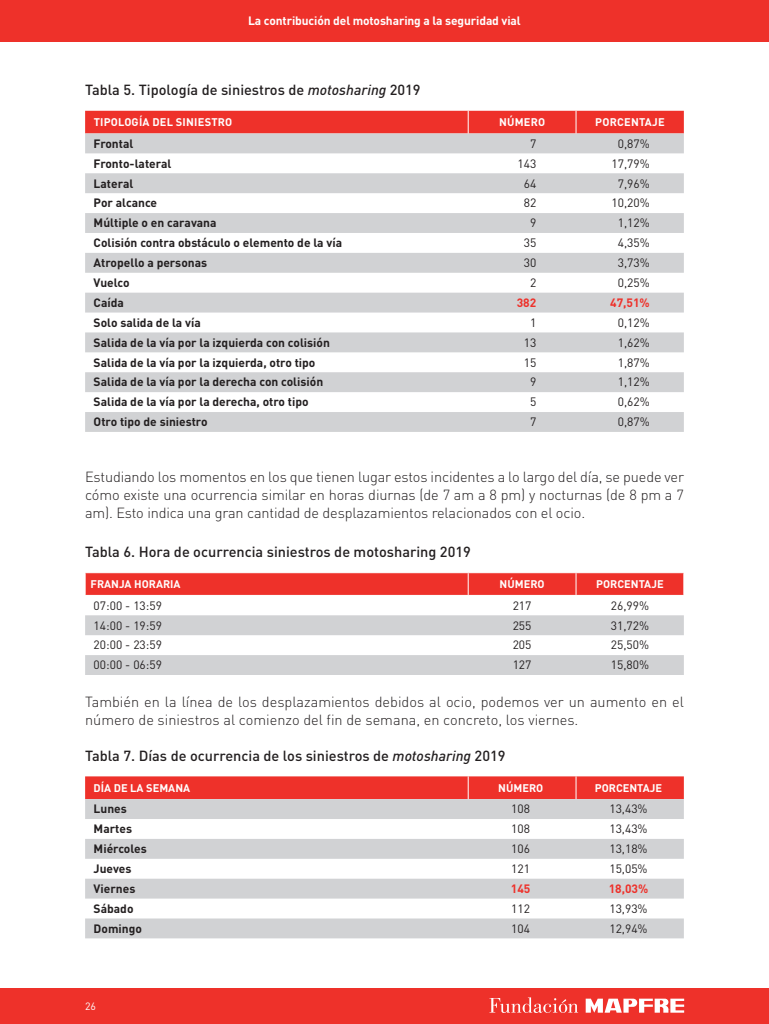
<style>
.page{position:relative;width:769px;height:1024px;background:#fff}
.page>*{position:absolute;margin:0;border:0;box-sizing:border-box;transform-origin:0 0}
.t1{font:300 14.5px/18px "DIN Pro";color:#231f20;text-align:justify}
.t2{font:500 14.5px "DIN Pro";color:#231f20}
.t3{font:700 12px "DIN Pro";color:#231f20}
.t4{font:12px "DIN Pro";color:#231f20}
.t5{font:700 12px "DIN Pro";letter-spacing:-.01em;color:#fff}
.t6{font:700 12px "DIN Pro";color:#ee312a}
.t7{font:700 11px "DIN Pro";color:#fff}
.t8{font:700 11px "DIN Pro";letter-spacing:.02em;color:#fff}
.t9{font:10.5px "DIN Pro";color:#fff}
.s1{font-style:italic}
</style>
<div class="page">
<div style="left:0;top:988px;width:768px;height:35px;background:#ee312a"></div>
<svg style="left:585px;top:998px;width:98px;height:14px"></svg>
<svg style="left:489px;top:997px;width:88px;height:15px"></svg>
<div style="left:0;top:0;width:768px;height:41px;background:#ee312a"></div>
<hr style="left:768px;top:0;width:1px;height:41px;background:#ee312a">
<svg style="left:85px;top:173px;width:598px;height:259px;fill:#d1d2d4"></svg>
<svg style="left:85px;top:111px;width:598px;height:42px;background:#e07d7a"></svg>
<svg style="left:85px;top:615px;width:598px;height:60px;fill:#d1d2d4"></svg>
<svg style="left:85px;top:572px;width:599px;height:23px;background:#ee3d36"></svg>
<svg style="left:85px;top:799px;width:598px;height:139px;fill:#d1d2d4"></svg>
<div style="left:85px;top:776px;width:598px;height:23px;background:#ee312a"></div>
<p class="t5" style="left:248px;top:10px;width:274px">La contribución del motosharing a la seguridad vial</p>
<p class="t2" style="left:85px;top:78px;width:337px">Tabla 5. Tipología de siniestros de <span class="s1">motosharing</span> 2019</p>
<p class="t8" style="left:94px;top:113px;width:140px">TIPOLOGÍA DEL SINIESTRO</p>
<p class="t7" style="left:499px;top:113px;width:48px">NÚMERO</p>
<p class="t8" style="left:595px;top:113px;width:71px">PORCENTAJE</p>
<p class="t3" style="left:94px;top:133px;width:41px">Frontal</p>
<p class="t4" style="left:529px;top:134px;width:8px">7</p>
<p class="t4" style="left:617px;top:134px;width:33px">0,87%</p>
<p class="t3" style="left:94px;top:153px;width:79px">Fronto-lateral</p>
<p class="t4" style="left:517px;top:154px;width:20px">143</p>
<p class="t4" style="left:611px;top:154px;width:40px">17,79%</p>
<p class="t3" style="left:94px;top:173px;width:41px">Lateral</p>
<p class="t4" style="left:523px;top:174px;width:14px">64</p>
<p class="t4" style="left:617px;top:174px;width:33px">7,96%</p>
<p class="t3" style="left:94px;top:193px;width:65px">Por alcance</p>
<p class="t4" style="left:523px;top:193px;width:14px">82</p>
<p class="t4" style="left:611px;top:193px;width:40px">10,20%</p>
<p class="t3" style="left:94px;top:213px;width:124px">Múltiple o en caravana</p>
<p class="t4" style="left:529px;top:213px;width:8px">9</p>
<p class="t4" style="left:617px;top:213px;width:33px">1,12%</p>
<p class="t3" style="left:94px;top:233px;width:250px">Colisión contra obstáculo o elemento de la vía</p>
<p class="t4" style="left:523px;top:233px;width:14px">35</p>
<p class="t4" style="left:617px;top:233px;width:33px">4,35%</p>
<p class="t3" style="left:94px;top:253px;width:115px">Atropello a personas</p>
<p class="t4" style="left:523px;top:253px;width:14px">30</p>
<p class="t4" style="left:617px;top:253px;width:33px">3,73%</p>
<p class="t3" style="left:94px;top:272px;width:38px">Vuelco</p>
<p class="t4" style="left:529px;top:273px;width:8px">2</p>
<p class="t4" style="left:617px;top:273px;width:33px">0,25%</p>
<p class="t3" style="left:94px;top:292px;width:32px">Caída</p>
<p class="t6" style="left:516px;top:292px;width:21px">382</p>
<p class="t6" style="left:610px;top:292px;width:41px">47,51%</p>
<p class="t3" style="left:94px;top:312px;width:109px">Solo salida de la vía</p>
<p class="t4" style="left:529px;top:313px;width:8px">1</p>
<p class="t4" style="left:617px;top:313px;width:33px">0,12%</p>
<p class="t3" style="left:94px;top:332px;width:238px">Salida de la vía por la izquierda con colisión</p>
<p class="t4" style="left:523px;top:333px;width:14px">13</p>
<p class="t4" style="left:617px;top:333px;width:33px">1,62%</p>
<p class="t3" style="left:94px;top:352px;width:223px">Salida de la vía por la izquierda, otro tipo</p>
<p class="t4" style="left:523px;top:353px;width:14px">15</p>
<p class="t4" style="left:617px;top:353px;width:33px">1,87%</p>
<p class="t3" style="left:94px;top:372px;width:231px">Salida de la vía por la derecha con colisión</p>
<p class="t4" style="left:529px;top:372px;width:8px">9</p>
<p class="t4" style="left:617px;top:372px;width:33px">1,12%</p>
<p class="t3" style="left:94px;top:392px;width:216px">Salida de la vía por la derecha, otro tipo</p>
<p class="t4" style="left:529px;top:392px;width:8px">5</p>
<p class="t4" style="left:617px;top:392px;width:33px">0,62%</p>
<p class="t3" style="left:94px;top:412px;width:115px">Otro tipo de siniestro</p>
<p class="t4" style="left:529px;top:412px;width:8px">7</p>
<p class="t4" style="left:617px;top:412px;width:33px">0,87%</p>
<p class="t1" style="left:85px;top:466px;width:600px">Estudiando los momentos en los que tienen lugar estos incidentes a lo largo del día, se puede ver cómo existe una ocurrencia similar en horas diurnas (de 7 am a 8 pm) y nocturnas (de 8 pm a 7 am). Esto indica una gran cantidad de desplazamientos relacionados con el ocio.</p>
<p class="t2" style="left:85px;top:539px;width:387px">Tabla 6. Hora de ocurrencia siniestros de motosharing 2019</p>
<p class="t7" style="left:90px;top:574px;width:92px">FRANJA HORARIA</p>
<p class="t7" style="left:499px;top:574px;width:46px">NÚMERO</p>
<p class="t7" style="left:596px;top:574px;width:69px">PORCENTAJE</p>
<p class="t4" style="left:94px;top:595px;width:70px">07:00 - 13:59</p>
<p class="t4" style="left:512px;top:595px;width:20px">217</p>
<p class="t4" style="left:610px;top:595px;width:40px">26,99%</p>
<p class="t4" style="left:94px;top:615px;width:70px">14:00 - 19:59</p>
<p class="t4" style="left:512px;top:615px;width:20px">255</p>
<p class="t4" style="left:610px;top:615px;width:40px">31,72%</p>
<p class="t4" style="left:94px;top:635px;width:70px">20:00 - 23:59</p>
<p class="t4" style="left:512px;top:635px;width:20px">205</p>
<p class="t4" style="left:610px;top:635px;width:40px">25,50%</p>
<p class="t4" style="left:94px;top:655px;width:70px">00:00 - 06:59</p>
<p class="t4" style="left:512px;top:655px;width:20px">127</p>
<p class="t4" style="left:610px;top:655px;width:40px">15,80%</p>
<p class="t1" style="left:85px;top:691px;width:600px">También en la línea de los desplazamientos debidos al ocio, podemos ver un aumento en el número de siniestros al comienzo del fin de semana, en concreto, los viernes.</p>
<p class="t2" style="left:85px;top:744px;width:422px">Tabla 7. Días de ocurrencia de los siniestros de <span class="s1">motosharing</span> 2019</p>
<p class="t7" style="left:94px;top:778px;width:98px">DÍA DE LA SEMANA</p>
<p class="t7" style="left:498px;top:778px;width:46px">NÚMERO</p>
<p class="t7" style="left:594px;top:778px;width:69px">PORCENTAJE</p>
<p class="t3" style="left:94px;top:798px;width:35px">Lunes</p>
<p class="t4" style="left:511px;top:799px;width:20px">108</p>
<p class="t4" style="left:609px;top:799px;width:40px">13,43%</p>
<p class="t3" style="left:94px;top:818px;width:40px">Martes</p>
<p class="t4" style="left:511px;top:819px;width:20px">108</p>
<p class="t4" style="left:609px;top:819px;width:40px">13,43%</p>
<p class="t3" style="left:94px;top:838px;width:55px">Miércoles</p>
<p class="t4" style="left:511px;top:839px;width:20px">106</p>
<p class="t4" style="left:609px;top:839px;width:40px">13,18%</p>
<p class="t3" style="left:94px;top:858px;width:39px">Jueves</p>
<p class="t4" style="left:511px;top:859px;width:20px">121</p>
<p class="t4" style="left:609px;top:859px;width:40px">15,05%</p>
<p class="t3" style="left:94px;top:878px;width:43px">Viernes</p>
<p class="t6" style="left:510px;top:878px;width:21px">145</p>
<p class="t6" style="left:608px;top:878px;width:41px">18,03%</p>
<p class="t3" style="left:94px;top:898px;width:41px">Sábado</p>
<p class="t4" style="left:511px;top:898px;width:20px">112</p>
<p class="t4" style="left:609px;top:898px;width:40px">13,93%</p>
<p class="t3" style="left:94px;top:918px;width:50px">Domingo</p>
<p class="t4" style="left:511px;top:918px;width:20px">104</p>
<p class="t4" style="left:609px;top:918px;width:40px">12,94%</p>
<p class="t9" style="left:85px;top:997px;width:12px">26</p>
</div>
